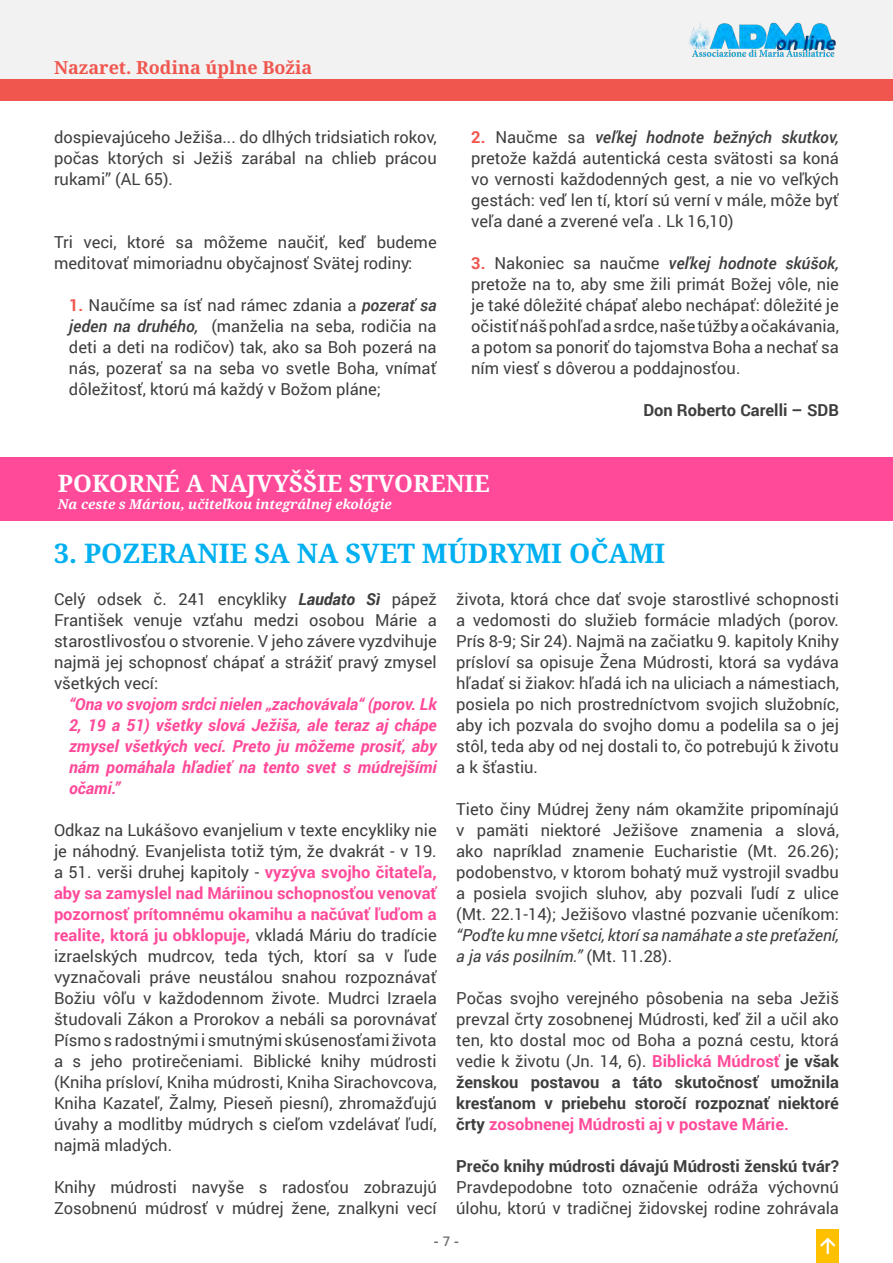
<style>
.page{position:relative;width:893px;height:1263px;background:#fff}
.page>*{position:absolute;margin:0;border:0;box-sizing:border-box;transform-origin:0 0}
.t1{font:700 27px "Noto Serif";color:#00b0f0}
.t2{font:700 24px "Noto Serif";color:#fff}
.t3{font:700 18px "Noto Serif";color:#f0564e}
.t4{font:16.5px/21px "Roboto";color:#3e3e3f;text-align:justify}
.t5{font:italic 700 16.5px/21px "Roboto";color:#ff4a99;text-align:justify}
.t6{font:700 16.5px "Roboto";color:#3e3e3f}
.t7{font:italic 700 13.5px "Noto Serif";color:#fff}
.t8{font:700 13.5px "Segoe UI";color:#6d6e70}
.s1{font-weight:700;color:#f0564e}
.s2{font-weight:500;font-style:italic}
.s3{font-weight:700;font-style:italic}
.s4{font-weight:700;color:#ff4a99}
.s5{font-style:italic}
.s6{font-weight:700}
.s7{font-weight:600}
</style>
<div class="page">
<div style="left:0;top:0;width:893px;height:80px;background:#f2f2f2"></div>
<img style="left:689px;top:22px;width:147px;height:35px">
<div style="left:816px;top:1229px;width:23px;height:34px;background:#ffc000"></div>
<svg style="left:820px;top:1237px;width:16px;height:17px"></svg>
<div style="left:0;top:458px;width:893px;height:62px;background:#ff4a99"></div>
<div style="left:0;top:80px;width:893px;height:20px;background:#f0564e"></div>
<p class="t3" style="left:54px;top:54px;width:260px">Nazaret. Rodina úplne Božia</p>
<p class="t4" style="left:54px;top:126px;width:384px">dospievajúceho Ježiša... do dlhých tridsiatich rokov, počas ktorých si Ježiš zarábal na chlieb prácou rukami” (AL 65).</p>
<p class="t4" style="left:54px;top:231px;width:384px">Tri veci, ktoré sa môžeme naučiť, keď budeme meditovať mimoriadnu obyčajnosť Svätej rodiny:</p>
<p class="t4" style="left:69px;top:294px;width:369px"><span class="s1">1.</span> Naučíme sa ísť nad rámec zdania a <span class="s2">pozerať sa jeden na druhého,</span> (manželia na seba, rodičia na deti a deti na rodičov) tak, ako sa Boh pozerá na nás, pozerať sa na seba vo svetle Boha, vnímať dôležitosť, ktorú má každý v Božom pláne;</p>
<p class="t4" style="left:471px;top:126px;width:369px"><span class="s1">2.</span> Naučme sa <span class="s2">veľkej hodnote bežných skutkov, </span>pretože každá autentická cesta svätosti sa koná vo vernosti každodenných gest, a nie vo veľkých gestách: veď len tí, ktorí sú verní v mále, môže byť veľa dané a zverené veľa . Lk 16,10)</p>
<p class="t4" style="left:471px;top:252px;width:369px"><span class="s1">3.</span> Nakoniec sa naučme <span class="s2">veľkej hodnote skúšok, </span>pretože na to, aby sme žili primát Božej vôle, nie je také dôležité chápať alebo nechápať: dôležité je očistiť náš pohľad a srdce, naše túžby a očakávania, a potom sa ponoriť do tajomstva Boha a nechať sa ním viesť s dôverou a poddajnosťou.</p>
<p class="t6" style="left:643px;top:398px;width:197px">Don Roberto Carelli – SDB</p>
<p class="t2" style="left:58px;top:466px;width:433px">POKORNÉ A NAJVYŠŠIE STVORENIE</p>
<p class="t1" style="left:54px;top:534px;width:613px">3. POZERANIE SA NA SVET MÚDRYMI OČAMI</p>
<p class="t7" style="left:58px;top:494px;width:335px">Na ceste s Máriou, učiteľkou integrálnej ekológie</p>
<p class="t4" style="left:54px;top:588px;width:384px">Celý odsek č. 241 encykliky <span class="s3">Laudato Sì</span> pápež František venuje vzťahu medzi osobou Márie a starostlivosťou o stvorenie. V jeho závere vyzdvihuje najmä jej schopnosť chápať a strážiť pravý zmysel všetkých vecí:</p>
<p class="t5" style="left:69px;top:693px;width:369px">“Ona vo svojom srdci nielen „zachovávala“ (porov. Lk 2, 19 a 51) všetky slová Ježiša, ale teraz aj chápe zmysel všetkých vecí. Preto ju môžeme prosiť, aby nám pomáhala hľadieť na tento svet s múdrejšími očami.”</p>
<p class="t4" style="left:54px;top:819px;width:384px">Odkaz na Lukášovo evanjelium v texte encykliky nie je náhodný. Evanjelista totiž tým, že dvakrát - v 19. a 51. verši druhej kapitoly - <span class="s4">vyzýva svojho čitateľa, aby sa zamyslel nad Máriinou schopnosťou venovať pozornosť prítomnému okamihu a načúvať ľuďom a realite, ktorá ju obklopuje,</span> vkladá Máriu do tradície izraelských mudrcov, teda tých, ktorí sa v ľude vyznačovali práve neustálou snahou rozpoznávať Božiu vôľu v každodennom živote. Mudrci Izraela študovali Zákon a Prorokov a nebáli sa porovnávať Písmo s radostnými i smutnými skúsenosťami života a s jeho protirečeniami. Biblické knihy múdrosti (Kniha prísloví, Kniha múdrosti, Kniha Sirachovcova, Kniha Kazateľ, Žalmy, Pieseň piesní), zhromažďujú úvahy a modlitby múdrych s cieľom vzdelávať ľudí, najmä mladých.</p>
<p class="t4" style="left:54px;top:1176px;width:384px">Knihy múdrosti navyše s radosťou zobrazujú<br>Zosobnenú múdrosť v múdrej žene, znalkyni vecí</p>
<p class="t4" style="left:456px;top:588px;width:384px">života, ktorá chce dať svoje starostlivé schopnosti a vedomosti do služieb formácie mladých (porov.<br>Prís 8-9; Sir 24). Najmä na začiatku 9. kapitoly Knihy prísloví sa opisuje Žena Múdrosti, ktorá sa vydáva hľadať si žiakov: hľadá ich na uliciach a námestiach, posiela po nich prostredníctvom svojich služobníc, aby ich pozvala do svojho domu a podelila sa o jej stôl, teda aby od nej dostali to, čo potrebujú k životu a k šťastiu.</p>
<p class="t4" style="left:456px;top:798px;width:384px">Tieto činy Múdrej ženy nám okamžite pripomínajú v pamäti niektoré Ježišove znamenia a slová, ako napríklad znamenie Eucharistie (Mt. 26.26); podobenstvo, v ktorom bohatý muž vystrojil svadbu a posiela svojich sluhov, aby pozvali ľudí z ulice (Mt. 22.1-14); Ježišovo vlastné pozvanie učeníkom: <span class="s5">“Poďte ku mne všetci, ktorí sa namáhate a ste preťažení, a ja vás posilním.”</span> (Mt. 11.28).</p>
<p class="t4" style="left:456px;top:987px;width:384px">Počas svojho verejného pôsobenia na seba Ježiš prevzal črty zosobnenej Múdrosti, keď žil a učil ako ten, kto dostal moc od Boha a pozná cestu, ktorá vedie k životu (Jn. 14, 6). <span class="s4">Biblická Múdrosť</span> <span class="s6">je však ženskou postavou a táto skutočnosť umožnila kresťanom v priebehu storočí rozpoznať niektoré črty</span> <span class="s4">zosobnenej Múdrosti aj v postave Márie.</span></p>
<p class="t4" style="left:456px;top:1155px;width:384px"><span class="s6">Prečo knihy múdrosti dávajú Múdrosti ženskú tvár?<br></span>Pravdepodobne toto označenie odráža výchovnú úlohu, ktorú v tradičnej židovskej rodine zohrávala</p>
<p class="t8" style="left:434px;top:1229px;width:27px">- <span class="s7">7</span> -</p>
</div>
